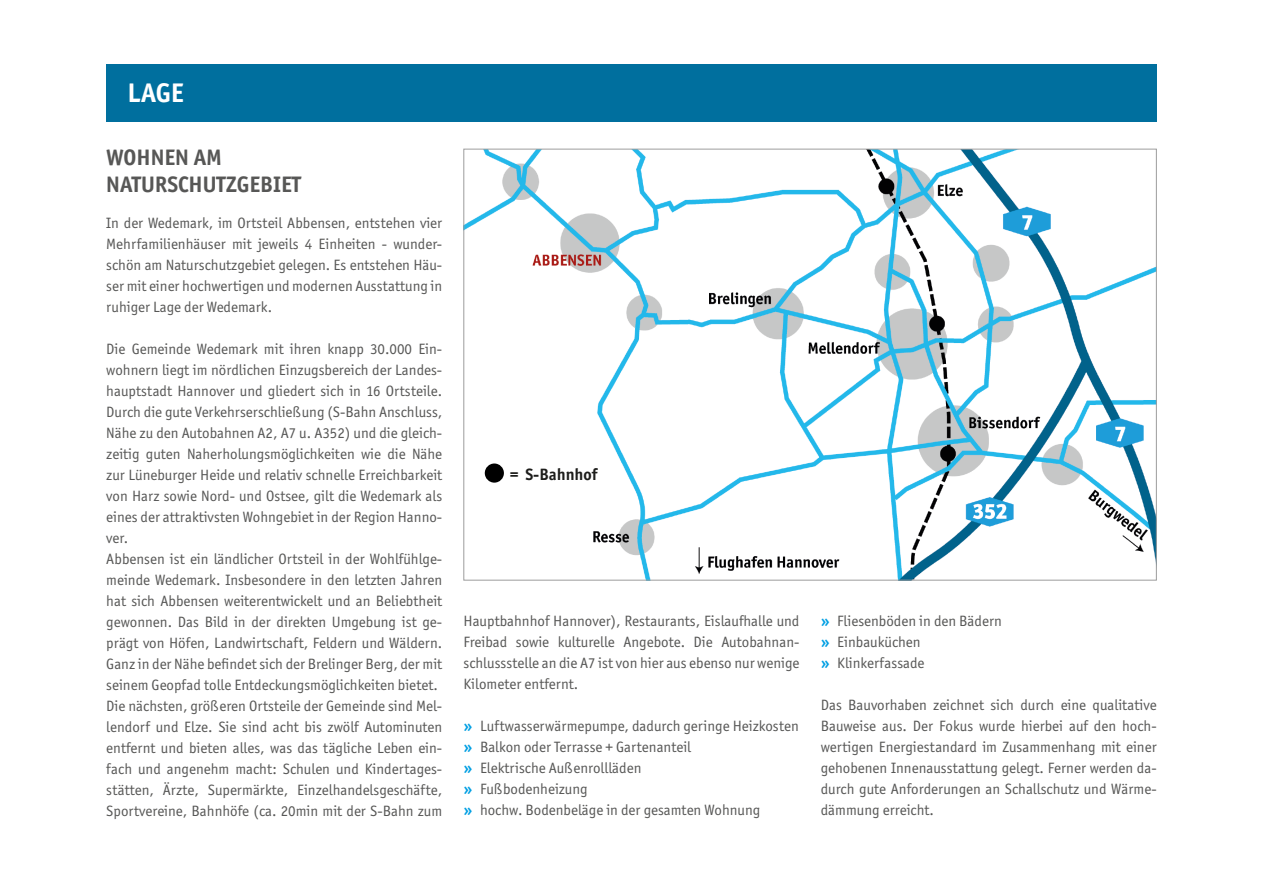
<style>
.page{position:relative;width:1263px;height:893px;background:#fff}
.page>*{position:absolute;margin:0;border:0;box-sizing:border-box;transform-origin:0 0}
.t1{font:700 27px "Officina Sans ITC Std";color:#fff}
.t2{font:700 22.5px "Officina Sans ITC Std";color:#575756}
.t3{font:700 16.5px "Officina Sans ITC Std";color:#1d1d1b}
.t4{font:15px/21px "Officina Sans ITC Std";color:#575756;text-align:justify}
.s1{font-weight:700;color:#009fe3}
</style>
<div class="page">
<div style="left:106px;top:64px;width:1051px;height:58px;background:#006f9e"></div>
<img style="left:465px;top:151px;width:690px;height:427px">
<div style="left:485px;top:463px;width:19px;height:20px;background:#000;border-radius:50%"></div>
<p class="t1" style="left:128px;top:77px;width:58px">LAGE</p>
<p class="t2" style="left:106px;top:143px;width:117px">WOHNEN AM</p>
<p class="t2" style="left:106px;top:170px;width:196px">NATURSCHUTZGEBIET</p>
<p class="t4" style="left:106px;top:212px;width:337px">In der Wedemark, im Ortsteil Abbensen, entstehen vier Mehrfamilienhäuser mit jeweils 4 Einheiten - wunder&shy;schön am Naturschutzgebiet gelegen. Es entstehen Häu&shy;ser mit einer hochwertigen und modernen Ausstattung in ruhiger Lage der Wedemark.</p>
<p class="t4" style="left:106px;top:338px;width:337px">Die Gemeinde Wedemark mit ihren knapp 30.000 Ein&shy;wohnern liegt im nördlichen Einzugsbereich der Landes&shy;hauptstadt Hannover und gliedert sich in 16 Ortsteile.<br>Durch die gute Verkehrserschließung (S-Bahn Anschluss, Nähe zu den Autobahnen A2, A7 u. A352) und die gleich&shy;zeitig guten Naherholungsmöglichkeiten wie die Nähe zur Lüneburger Heide und relativ schnelle Erreichbarkeit von Harz sowie Nord- und Ostsee, gilt die Wedemark als eines der attraktivsten Wohngebiet in der Region Hanno&shy;ver.</p>
<p class="t4" style="left:106px;top:548px;width:337px">Abbensen ist ein ländlicher Ortsteil in der Wohlfühlge&shy;meinde Wedemark. Insbesondere in den letzten Jahren hat sich Abbensen weiterentwickelt und an Beliebtheit gewonnen. Das Bild in der direkten Umgebung ist ge&shy;prägt von Höfen, Landwirtschaft, Feldern und Wäldern.<br>Ganz in der Nähe befindet sich der Brelinger Berg, der mit seinem Geopfad tolle Entdeckungsmöglichkeiten bietet.</p>
<p class="t4" style="left:106px;top:695px;width:337px">Die nächsten, größeren Ortsteile der Gemeinde sind Mel&shy;lendorf und Elze. Sie sind acht bis zwölf Autominuten entfernt und bieten alles, was das tägliche Leben ein&shy;fach und angenehm macht: Schulen und Kindertages&shy;stätten, Ärzte, Supermärkte, Einzelhandelsgeschäfte, Sportvereine, Bahnhöfe (ca. 20min mit der S-Bahn zum</p>
<p class="t3" style="left:510px;top:464px;width:89px">= S-Bahnhof</p>
<p class="t4" style="left:463px;top:611px;width:337px">Hauptbahnhof Hannover), Restaurants, Eislaufhalle und Freibad sowie kulturelle Angebote. Die Autobahnan&shy;schlussstelle an die A7 ist von hier aus ebenso nur wenige Kilometer entfernt.</p>
<p class="t4" style="left:463px;top:716px;width:337px"><span class="s1">»</span> Luftwasserwärmepumpe, dadurch geringe Heizkosten</p>
<p class="t4" style="left:463px;top:737px;width:229px"><span class="s1">»</span> Balkon oder Terrasse + Gartenanteil</p>
<p class="t4" style="left:463px;top:758px;width:179px"><span class="s1">»</span> Elektrische Außenrollläden</p>
<p class="t4" style="left:463px;top:779px;width:126px"><span class="s1">»</span> Fußbodenheizung</p>
<p class="t4" style="left:463px;top:800px;width:298px"><span class="s1">»</span> hochw. Bodenbeläge in der gesamten Wohnung</p>
<p class="t4" style="left:821px;top:611px;width:183px"><span class="s1">»</span> Fliesenböden in den Bädern</p>
<p class="t4" style="left:821px;top:632px;width:101px"><span class="s1">»</span> Einbauküchen</p>
<p class="t4" style="left:821px;top:653px;width:105px"><span class="s1">»</span> Klinkerfassade</p>
<p class="t4" style="left:821px;top:695px;width:337px">Das Bauvorhaben zeichnet sich durch eine qualitative Bauweise aus. Der Fokus wurde hierbei auf den hoch&shy;wertigen Energiestandard im Zusammenhang mit einer gehobenen Innenausstattung gelegt. Ferner werden da&shy;durch gute Anforderungen an Schallschutz und Wärme&shy;dämmung erreicht.</p>
</div>
